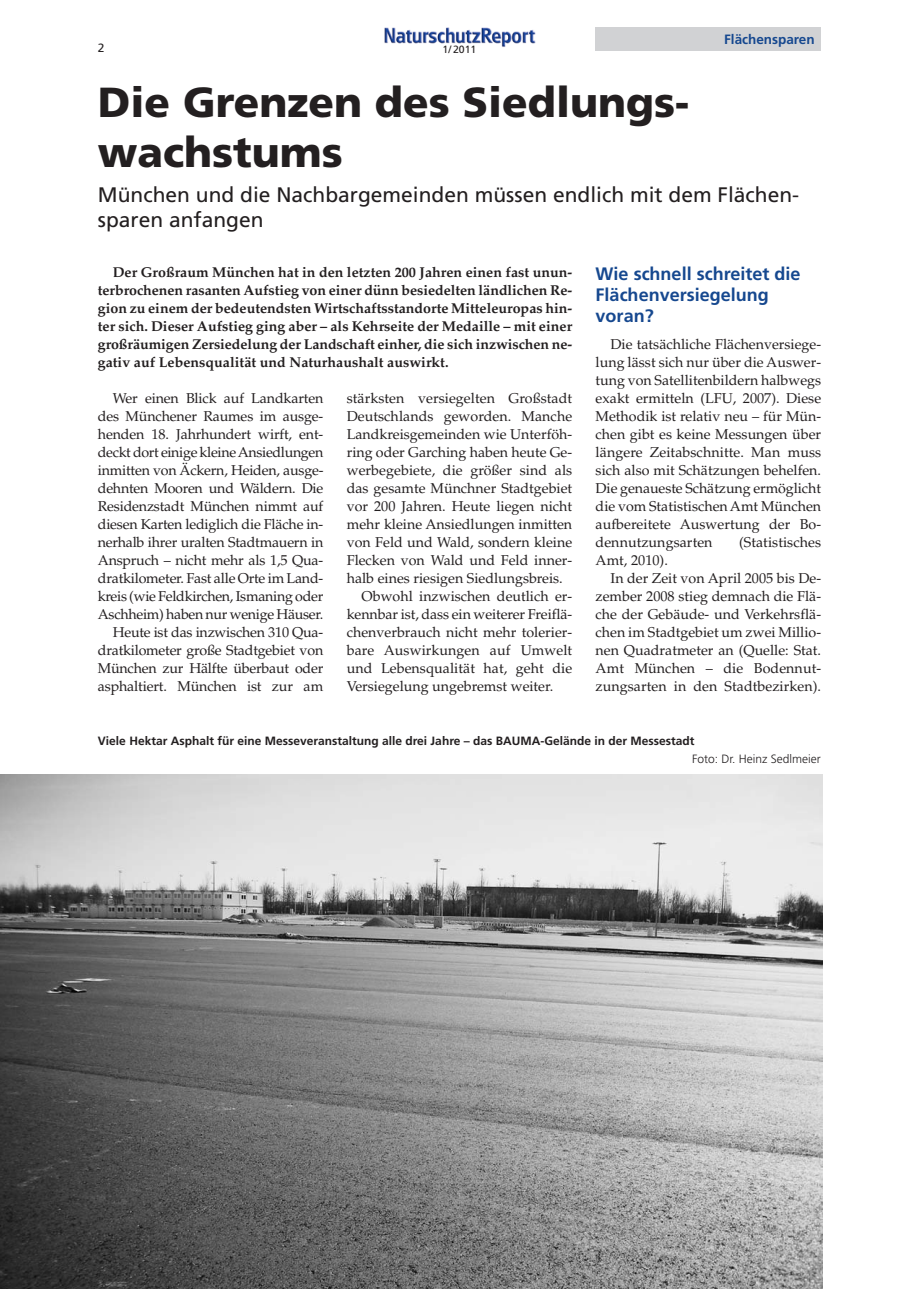
<style>
.page{position:relative;width:919px;height:1289px;background:#fff}
.page>*{position:absolute;margin:0;border:0;box-sizing:border-box;transform-origin:0 0}
.t1{font:900 42px/50.4px "Frutiger";color:#231f20}
.t2{font:21px/25.2px "Frutiger";color:#231f20}
.t3{font:700 18px/21px "Frutiger";color:#16488f}
.t4{font:14.25px/18px "Palatino";color:#231f20;text-align:right}
.t5{font:700 14.25px/18px "Palatino";color:#231f20;text-align:justify}
.t6{font:700 13.5px "Frutiger";color:#16488f}
.t7{font:700 12px "Frutiger";color:#231f20}
.t8{font:300 12px "Frutiger";color:#231f20}
.t9{font:12px "Frutiger";color:#231f20}
.t10{font:10.5px "Frutiger";color:#231f20}
</style>
<div class="page">
<img style="left:384px;top:27px;width:152px;height:20px">
<div style="left:595px;top:28px;width:226px;height:23px;background:#d1d2d4"></div>
<img style="left:0;top:774px;width:822px;height:514px">
<p class="t9" style="left:98px;top:43px;width:8px">2</p>
<p class="t10" style="left:442px;top:45px;width:35px">1/ 2011</p>
<p class="t6" style="left:724px;top:34px;width:92px">Flächensparen</p>
<h1 class="t1" style="left:98px;top:80px;width:592px">Die Grenzen des Siedlungs&shy;wachstums</h1>
<h2 class="t2" style="left:98px;top:183px;width:702px">München und die Nachbargemeinden müssen endlich mit dem Flächen&shy;sparen anfangen</h2>
<p class="t3" style="left:595px;top:264px;width:206px">Wie schnell schreitet die<br>Flächenversiegelung voran?</p>
<p class="t4" style="left:595px;top:336px;width:227px;text-align:justify;text-indent:15px">Die tatsächliche Flächenversiege&shy;lung lässt sich nur über die Auswer&shy;tung von Satellitenbildern halbwegs exakt ermitteln (LFU, 2007). Diese Methodik ist relativ neu – für Mün&shy;chen gibt es keine Messungen über längere Zeitabschnitte. Man muss sich also mit Schätzungen behelfen.<br>Die genaueste Schätzung ermöglicht die vom Statistischen Amt München aufbereitete Auswertung der Bo&shy;dennutzungsarten</p>
<p class="t5" style="left:98px;top:264px;width:476px;text-indent:15px">Der Großraum München hat in den letzten 200 Jahren einen fast unun&shy;terbrochenen rasanten Aufstieg von einer dünn besiedelten ländlichen Re&shy;gion zu einem der bedeutendsten Wirtschaftsstandorte Mitteleuropas hin&shy;ter sich. Dieser Aufstieg ging aber – als Kehrseite der Medaille – mit einer großräumigen Zersiedelung der Landschaft einher, die sich inzwischen ne&shy;gativ auf Lebensqualität und Naturhaushalt auswirkt.</p>
<p class="t4" style="left:98px;top:390px;width:227px">Wer einen Blick auf Landkarten des Münchener Raumes im ausge&shy;henden 18. Jahrhundert wirft, ent&shy;deckt dort einige kleine Ansiedlungen inmitten von Äckern, Heiden, ausge&shy;dehnten Mooren und Wäldern. Die Residenzstadt München nimmt auf diesen Karten lediglich die Fläche in&shy;nerhalb ihrer uralten Stadtmauern in Anspruch – nicht mehr als 1,5 Qua&shy;dratkilometer. Fast alle Orte im Land&shy;kreis (wie Feldkirchen, Ismaning oder Aschheim) haben nur wenige Häuser.<br>Heute ist das inzwischen 310 Qua&shy;dratkilometer große Stadtgebiet von München zur Hälfte überbaut oder asphaltiert. München ist zur am</p>
<p class="t4" style="left:347px;top:390px;width:227px">stärksten versiegelten Großstadt</p>
<p class="t4" style="left:347px;top:408px;width:227px">Deutschlands geworden. Manche</p>
<p class="t4" style="left:347px;top:426px;width:227px">Landkreisgemeinden wie Unterföh-</p>
<p class="t4" style="left:347px;top:444px;width:227px">ring oder Garching haben heute Ge-</p>
<p class="t4" style="left:347px;top:462px;width:227px">werbegebiete, die größer sind als</p>
<p class="t4" style="left:347px;top:480px;width:227px">das gesamte Münchner Stadtgebiet</p>
<p class="t4" style="left:347px;top:498px;width:227px">vor 200 Jahren. Heute liegen nicht</p>
<p class="t4" style="left:347px;top:516px;width:227px">mehr kleine Ansiedlungen inmitten</p>
<p class="t4" style="left:347px;top:534px;width:227px">von Feld und Wald, sondern kleine</p>
<p class="t4" style="left:347px;top:552px;width:227px">Flecken von Wald und Feld inner-</p>
<p class="t4" style="left:347px;top:570px;width:218px">halb eines riesigen Siedlungsbreis.</p>
<p class="t4" style="left:361px;top:588px;width:212px">Obwohl inzwischen deutlich er-</p>
<p class="t4" style="left:347px;top:606px;width:227px">kennbar ist, dass ein weiterer Freiflä-</p>
<p class="t4" style="left:347px;top:624px;width:227px">chenverbrauch nicht mehr tolerier-</p>
<p class="t4" style="left:347px;top:642px;width:227px">bare Auswirkungen auf Umwelt</p>
<p class="t4" style="left:347px;top:660px;width:227px">und Lebensqualität hat, geht die</p>
<p class="t4" style="left:347px;top:678px;width:208px">Versiegelung ungebremst weiter.</p>
<p class="t4" style="left:739px;top:534px;width:84px">(Statistisches</p>
<p class="t4" style="left:595px;top:552px;width:74px">Amt, 2010).</p>
<p class="t4" style="left:610px;top:570px;width:212px">In der Zeit von April 2005 bis De-</p>
<p class="t4" style="left:595px;top:588px;width:227px">zember 2008 stieg demnach die Flä-</p>
<p class="t4" style="left:595px;top:606px;width:227px">che der Gebäude- und Verkehrsflä-</p>
<p class="t4" style="left:595px;top:624px;width:227px">chen im Stadtgebiet um zwei Millio-</p>
<p class="t4" style="left:595px;top:642px;width:227px">nen Quadratmeter an (Quelle: Stat.</p>
<p class="t4" style="left:595px;top:660px;width:227px">Amt München – die Bodennut-</p>
<p class="t4" style="left:595px;top:678px;width:227px">zungsarten in den Stadtbezirken).</p>
<p class="t7" style="left:98px;top:736px;width:598px">Viele Hektar Asphalt für eine Messeveranstaltung alle drei Jahre – das BAUMA-Gelände in der Messestadt</p>
<p class="t8" style="left:692px;top:754px;width:130px">Foto: Dr. Heinz Sedlmeier</p>
</div>
